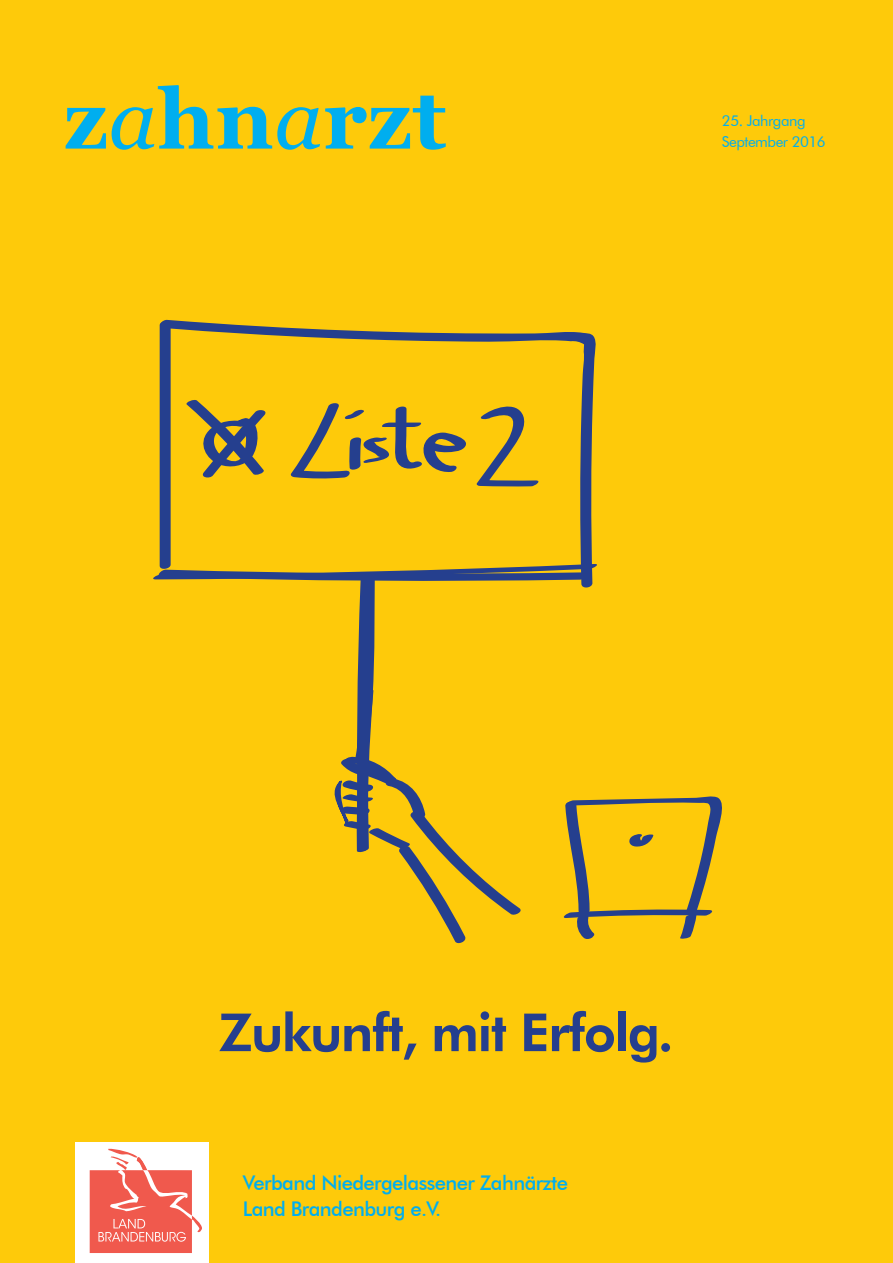
<style>
.page{position:relative;width:893px;height:1263px;background:#feca0a}
.page>*{position:absolute;margin:0;border:0;box-sizing:border-box;transform-origin:0 0}
.t1{font:700 84px "Georgia";color:#00aeef}
.t2{font:800 52.5px "Futura BT";letter-spacing:-.03em;color:#253f8e}
.t3{font:500 20.25px/26.2px "Futura BT";letter-spacing:-.03em;color:#00aeef}
.t4{font:15px/21px "Futura BT";letter-spacing:-.03em;color:#00aeef}
.s1{font-weight:400;font-style:italic}
</style>
<div class="page">
<div style="left:75px;top:1142px;width:133px;height:121px;background:#fff"></div>
<svg style="left:90px;top:1148px;width:112px;height:105px"></svg>
<svg style="left:153px;top:319px;width:569px;height:625px"></svg>
<h1 class="t1" style="left:64px;top:56px;width:384px">z<span class="s1">a</span>hn<span class="s1">a</span>rzt</h1>
<p class="t4" style="left:722px;top:110px;width:105px">25. Jahrgang<br>September 2016</p>
<h2 class="t2" style="left:219px;top:1000px;width:456px">Zukunft, mit Erfolg.</h2>
<p class="t3" style="left:243px;top:1169px;width:327px">Verband Niedergelassener Zahnärzte<br>Land Brandenburg e.V.</p>
</div>
